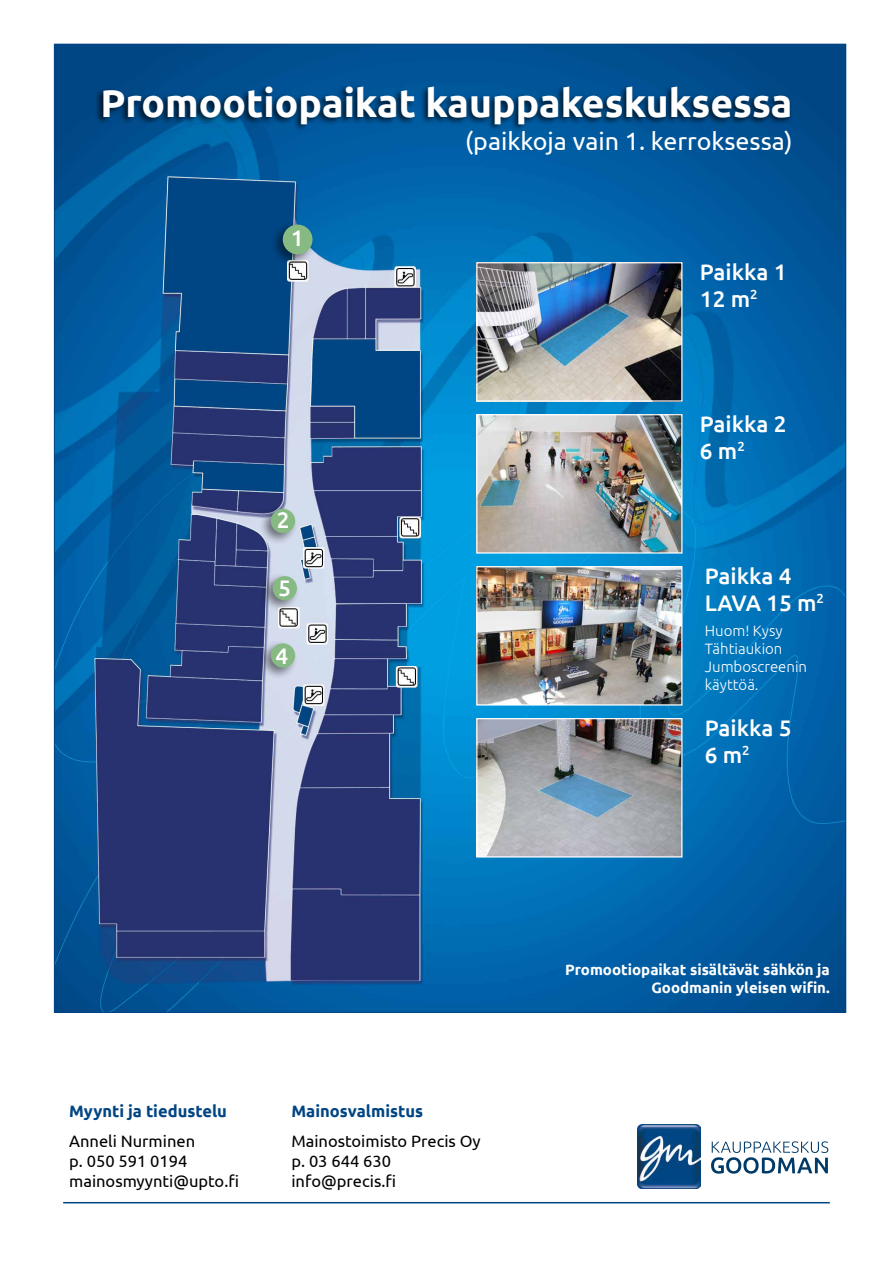
<style>
.page{position:relative;width:893px;height:1263px;background:#fff}
.page>*{position:absolute;margin:0;border:0;box-sizing:border-box;transform-origin:0 0}
.t1{font:700 39px "Ubuntu";color:#fff}
.t2{font:25.05px "Ubuntu";color:#fff}
.t3{font:500 22.5px/27px "Ubuntu";color:#fff}
.t4{font:16.5px/19.8px "Ubuntu";color:#000}
.t5{font:700 16.5px "Ubuntu";color:#004583}
.t6{font:700 15px/18px "Ubuntu";color:#fff;text-align:right}
.t7{font:300 15px/18px "Ubuntu";color:#fff}
</style>
<div class="page">
<img style="left:56px;top:46px;width:788px;height:965px">
<div style="left:270px;top:221px;width:46px;height:45px;background:#000;opacity:.49"></div>
<div style="left:283px;top:225px;width:30px;height:29px;background:#86ba82;border-radius:50%"></div>
<div style="left:258px;top:505px;width:40px;height:40px;background:#000;opacity:.49"></div>
<div style="left:271px;top:509px;width:24px;height:24px;background:#86ba82;border-radius:50%"></div>
<div style="left:260px;top:573px;width:40px;height:39px;background:#000;opacity:.49"></div>
<div style="left:273px;top:576px;width:24px;height:24px;background:#86ba82;border-radius:50%"></div>
<div style="left:258px;top:640px;width:40px;height:40px;background:#000;opacity:.49"></div>
<div style="left:271px;top:643px;width:24px;height:25px;background:#86ba82;border-radius:50%"></div>
<img style="left:637px;top:1124px;width:64px;height:64px">
<svg style="left:711px;top:1141px;width:117px;height:33px"></svg>
<hr style="left:63px;top:1202px;width:767px;height:1px;background:#004583">
<div style="left:95px;top:84px;width:698px;height:48px;background:#000;opacity:.75"></div>
<img style="left:478px;top:264px;width:202px;height:136px">
<div style="left:476px;top:262px;width:206px;height:140px;border:1px solid #fff"></div>
<img style="left:478px;top:416px;width:202px;height:136px">
<div style="left:476px;top:414px;width:206px;height:140px;border:1px solid #fff"></div>
<img style="left:478px;top:568px;width:202px;height:135px">
<div style="left:476px;top:566px;width:206px;height:139px;border:1px solid #fff"></div>
<img style="left:478px;top:720px;width:202px;height:135px">
<div style="left:476px;top:718px;width:206px;height:139px;border:1px solid #fff"></div>
<h1 class="t1" style="left:100px;top:79px;width:694px">Promootiopaikat kauppakeskuksessa</h1>
<h2 class="t2" style="left:465px;top:126px;width:329px">(paikkoja vain 1. kerroksessa)</h2>
<h3 class="t3" style="left:291px;top:223px;width:14px">1</h3>
<h3 class="t3" style="left:277px;top:506px;width:14px">2</h3>
<h3 class="t3" style="left:278px;top:573px;width:14px">5</h3>
<h3 class="t3" style="left:275px;top:642px;width:14px">4</h3>
<p class="t5" style="left:69px;top:1101px;width:159px">Myynti ja tiedustelu</p>
<p class="t4" style="left:69px;top:1131px;width:171px">Anneli Nurminen<br>p. 050 591 0194 mainosmyynti@upto.fi</p>
<p class="t5" style="left:291px;top:1101px;width:133px">Mainosvalmistus</p>
<p class="t4" style="left:291px;top:1131px;width:191px">Mainostoimisto Precis Oy p. 03 644 630 info@precis.fi</p>
<h3 class="t3" style="left:700px;top:257px;width:88px">Paikka 1<br>12 m<sup>2</sup></h3>
<h3 class="t3" style="left:700px;top:409px;width:88px">Paikka 2<br>6 m<sup>2</sup></h3>
<h3 class="t3" style="left:705px;top:561px;width:121px">Paikka 4<br>LAVA 15 m<sup>2</sup></h3>
<p class="t7" style="left:705px;top:621px;width:104px">Huom! Kysy<br>Tähtiaukion<br>Jumboscreenin käyttöä.</p>
<h3 class="t3" style="left:705px;top:713px;width:88px">Paikka 5<br>6 m<sup>2</sup></h3>
<p class="t6" style="left:565px;top:960px;width:266px">Promootiopaikat sisältävät sähkön ja<br>Goodmanin yleisen wifin.</p>
</div>
